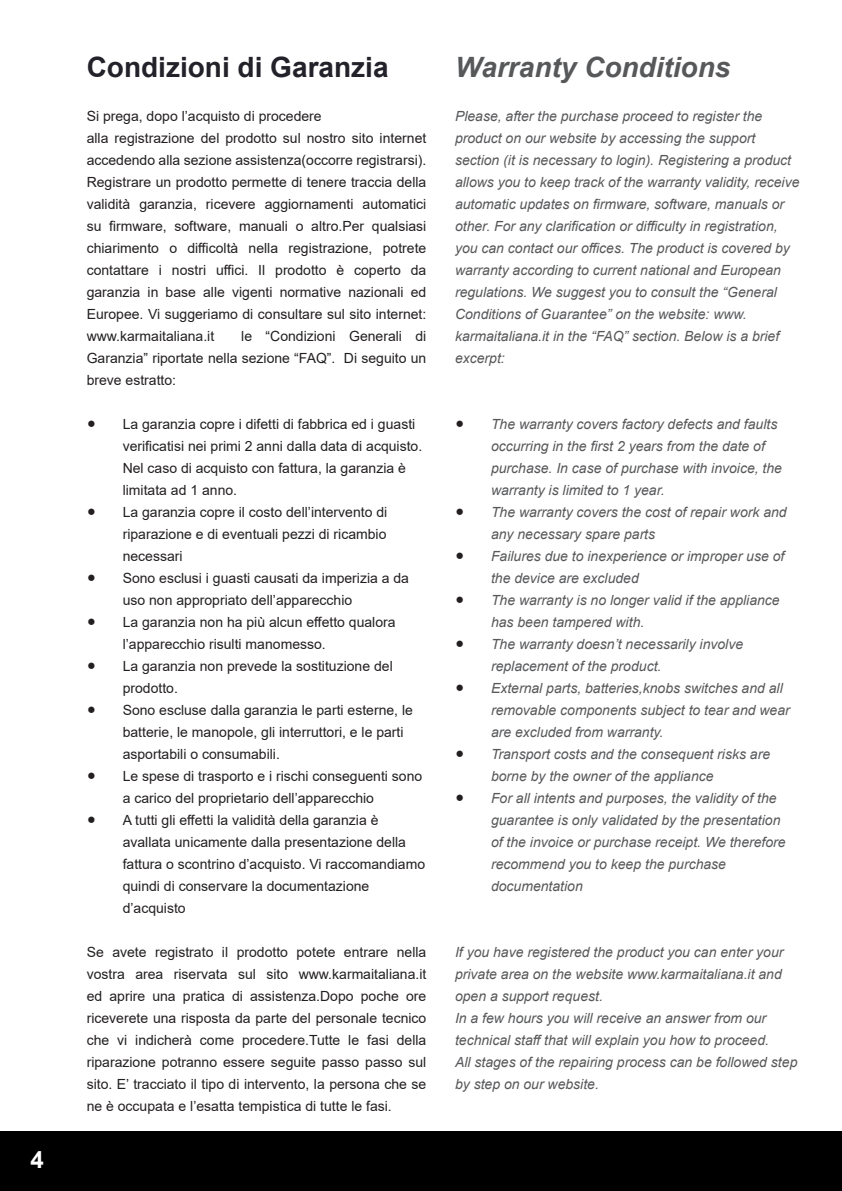
<style>
.page{position:relative;width:842px;height:1191px;background:#fff}
.page>*{position:absolute;margin:0;border:0;box-sizing:border-box;transform-origin:0 0}
.t1{font:700 28px "Arial";color:#232129}
.t2{font:italic 700 28px "Arial";color:#57585a}
.t3{font:700 24px "Arial";color:#fff}
.t4{font:14px/22px "Arial";color:#231f20}
.t5{font:italic 14px/22px "Arial";color:#57585a}
.s1{font-family:"Minion Pro";font-size:24px}
.s2{font-family:"Minion Pro";font-style:normal;font-size:24px;color:#231f20}
</style>
<div class="page">
<div style="left:0;top:1131px;width:842px;height:60px;background:#000"></div>
<h2 class="t3" style="left:30px;top:1143px;width:15px">4</h2>
<h1 class="t1" style="left:87px;top:48px;width:303px">Condizioni di Garanzia</h1>
<p class="t4" style="left:87px;top:105px;width:341px">Si prega, dopo l’acquisto di procedere<br>alla registrazione del prodotto sul nostro sito internet accedendo alla sezione assistenza(occorre registrarsi).<br>Registrare un prodotto permette di tenere traccia della validità garanzia, ricevere aggiornamenti automatici su firmware, software, manuali o altro.Per qualsiasi chiarimento o difficoltà nella registrazione, potrete contattare i nostri uffici. Il prodotto è coperto da garanzia in base alle vigenti normative nazionali ed Europee. Vi suggeriamo di consultare sul sito internet: www.karmaitaliana.it</p>
<p class="t4" style="left:87px;top:325px;width:341px;text-align:justify;text-indent:155px">le “Condizioni Generali di Garanzia” riportate nella sezione “FAQ”. Di seguito un breve estratto:</p>
<p class="t4" style="left:123px;top:413px;width:301px;text-indent:-36px"><span class="s1">•</span> La garanzia copre i difetti di fabbrica ed i guasti verificatisi nei primi 2 anni dalla data di acquisto.<br>Nel caso di acquisto con fattura, la garanzia è limitata ad 1 anno.</p>
<p class="t4" style="left:123px;top:501px;width:266px;text-align:justify;text-indent:-36px"><span class="s1">•</span> La garanzia copre il costo dell’intervento di riparazione e di eventuali pezzi di ricambio necessari</p>
<p class="t4" style="left:123px;top:567px;width:288px;text-indent:-36px"><span class="s1">•</span> Sono esclusi i guasti causati da imperizia a da uso non appropriato dell’apparecchio</p>
<p class="t4" style="left:123px;top:611px;width:274px;text-indent:-36px"><span class="s1">•</span> La garanzia non ha più alcun effetto qualora l’apparecchio risulti manomesso.</p>
<p class="t4" style="left:123px;top:655px;width:272px;text-indent:-36px"><span class="s1">•</span> La garanzia non prevede la sostituzione del prodotto.</p>
<p class="t4" style="left:123px;top:699px;width:292px;text-indent:-36px"><span class="s1">•</span> Sono escluse dalla garanzia le parti esterne, le batterie, le manopole, gli interruttori, e le parti asportabili o consumabili.</p>
<p class="t4" style="left:123px;top:765px;width:301px;text-indent:-36px"><span class="s1">•</span> Le spese di trasporto e i rischi conseguenti sono a carico del proprietario dell’apparecchio</p>
<p class="t4" style="left:123px;top:809px;width:304px;text-indent:-36px"><span class="s1">•</span> A tutti gli effetti la validità della garanzia è avallata unicamente dalla presentazione della fattura o scontrino d’acquisto. Vi raccomandiamo quindi di conservare la documentazione d’acquisto</p>
<p class="t4" style="left:87px;top:941px;width:341px;text-align:justify">Se avete registrato il prodotto potete entrare nella vostra area riservata sul sito www.karmaitaliana.it ed aprire una pratica di assistenza.Dopo poche ore riceverete una risposta da parte del personale tecnico che vi indicherà come procedere.Tutte le fasi della riparazione potranno essere seguite passo passo sul sito. E’ tracciato il tipo di intervento, la persona che se ne è occupata e l’esatta tempistica di tutte le fasi.</p>
<h1 class="t2" style="left:455px;top:49px;width:277px">Warranty Conditions</h1>
<p class="t5" style="left:455px;top:105px;width:346px">Please, after the purchase proceed to register the product on our website by accessing the support section (it is necessary to login). Registering a product allows you to keep track of the warranty validity, receive automatic updates on firmware, software, manuals or other. For any clarification or difficulty in registration, you can contact our offices. The product is covered by warranty according to current national and European regulations. We suggest you to consult the “General Conditions of Guarantee” on the website: www. karmaitaliana.it in the “FAQ” section. Below is a brief excerpt:</p>
<p class="t5" style="left:491px;top:413px;width:293px;text-indent:-36px"><span class="s2">•</span> The warranty covers factory defects and faults occurring in the first 2 years from the date of purchase. In case of purchase with invoice, the warranty is limited to 1 year.</p>
<p class="t5" style="left:491px;top:501px;width:297px;text-indent:-36px"><span class="s2">•</span> The warranty covers the cost of repair work and any necessary spare parts</p>
<p class="t5" style="left:491px;top:545px;width:295px;text-indent:-36px"><span class="s2">•</span> Failures due to inexperience or improper use of the device are excluded</p>
<p class="t5" style="left:491px;top:589px;width:290px;text-indent:-36px"><span class="s2">•</span> The warranty is no longer valid if the appliance has been tampered with.</p>
<p class="t5" style="left:491px;top:633px;width:254px;text-indent:-36px"><span class="s2">•</span> The warranty doesn’t necessarily involve replacement of the product.</p>
<p class="t5" style="left:491px;top:677px;width:300px;text-indent:-36px"><span class="s2">•</span> External parts, batteries,knobs switches and all removable components subject to tear and wear are excluded from warranty.</p>
<p class="t5" style="left:491px;top:743px;width:281px;text-indent:-36px"><span class="s2">•</span> Transport costs and the consequent risks are borne by the owner of the appliance</p>
<p class="t5" style="left:491px;top:787px;width:296px;text-indent:-36px"><span class="s2">•</span> For all intents and purposes, the validity of the guarantee is only validated by the presentation of the invoice or purchase receipt. We therefore recommend you to keep the purchase documentation</p>
<p class="t5" style="left:455px;top:941px;width:344px">If you have registered the product you can enter your private area on the website www.karmaitaliana.it and open a support request.<br>In a few hours you will receive an answer from our technical staff that will explain you how to proceed.<br>All stages of the repairing process can be followed step by step on our website.</p>
</div>
